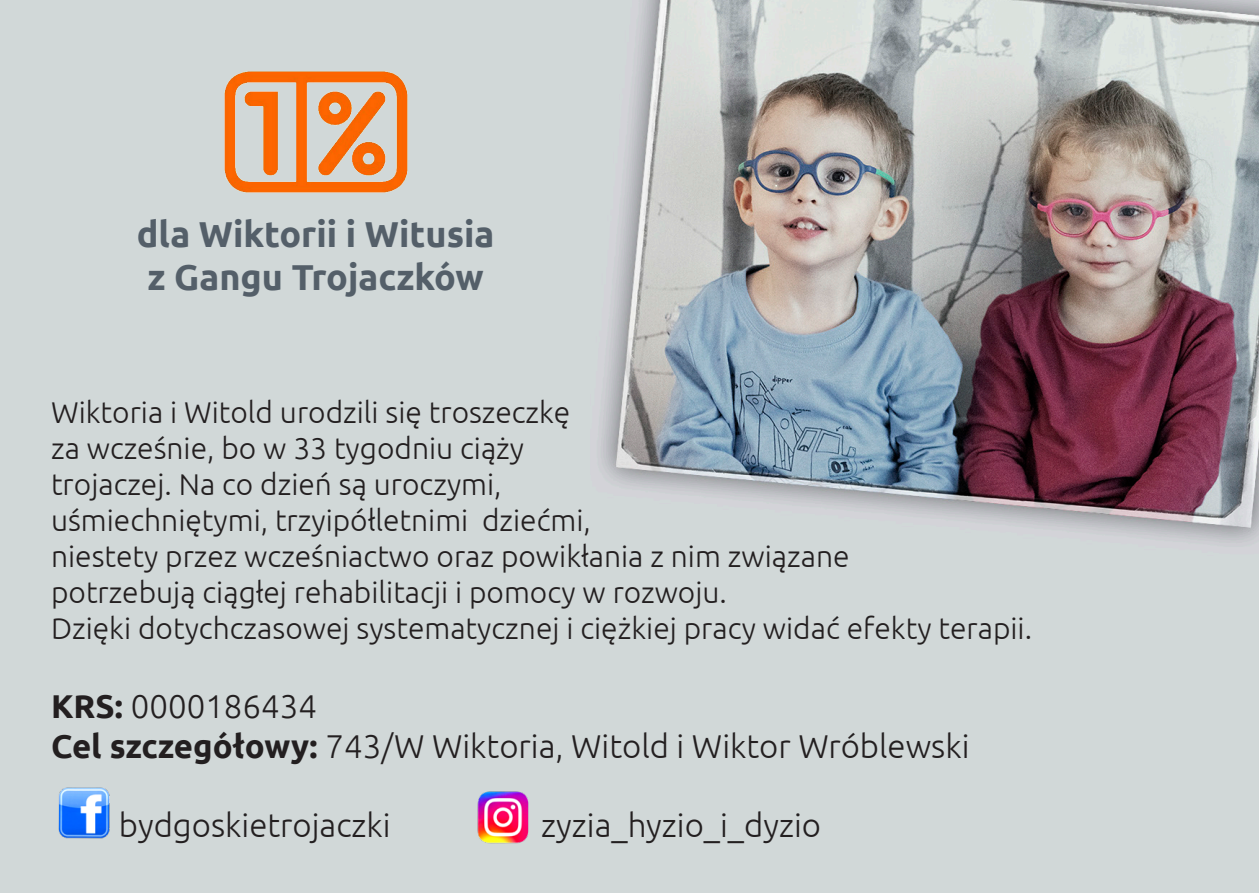
<style>
.page{position:relative;width:1259px;height:893px;background:#fff}
.page>*{position:absolute;margin:0;border:0;box-sizing:border-box;transform-origin:0 0}
.t1{font:700 36px "Ubuntu";color:#545f69}
.t2{font:300 33px "Ubuntu";color:#231f20}
.t3{font:300 30px/36px "Ubuntu";color:#231f20}
.s1{font-weight:700}
</style>
<div class="page">
<img style="left:0;top:0;width:1259px;height:893px">
<img style="left:221px;top:60px;width:189px;height:138px">
<img style="left:51px;top:783px;width:61px;height:59px">
<img style="left:474px;top:788px;width:61px;height:58px">
<p class="t1" style="left:137px;top:212px;width:359px">dla Wiktorii i Witusia</p>
<p class="t1" style="left:147px;top:255px;width:338px">z Gangu Trojaczków</p>
<p class="t3" style="left:51px;top:394px;width:800px">Wiktoria i Witold urodzili się troszeczkę<br>za wcześnie, bo w 33 tygodniu ciąży<br>trojaczej. Na co dzień są uroczymi,<br>uśmiechniętymi, trzyipółletnimi dziećmi,<br>niestety przez wcześniactwo oraz powikłania z nim związane potrzebują ciągłej rehabilitacji i pomocy w rozwoju.</p>
<p class="t3" style="left:51px;top:610px;width:982px">Dzięki dotychczasowej systematycznej i ciężkiej pracy widać efekty terapii.</p>
<p class="t2" style="left:51px;top:687px;width:267px"><span class="s1">KRS:</span> 0000186434</p>
<p class="t2" style="left:51px;top:726px;width:920px"><span class="s1">Cel szczegółowy:</span> 743/W Wiktoria, Witold i Wiktor Wróblewski</p>
<p class="t2" style="left:119px;top:805px;width:273px">bydgoskietrojaczki</p>
<p class="t2" style="left:541px;top:805px;width:281px">zyzia_hyzio_i_dyzio</p>
</div>
